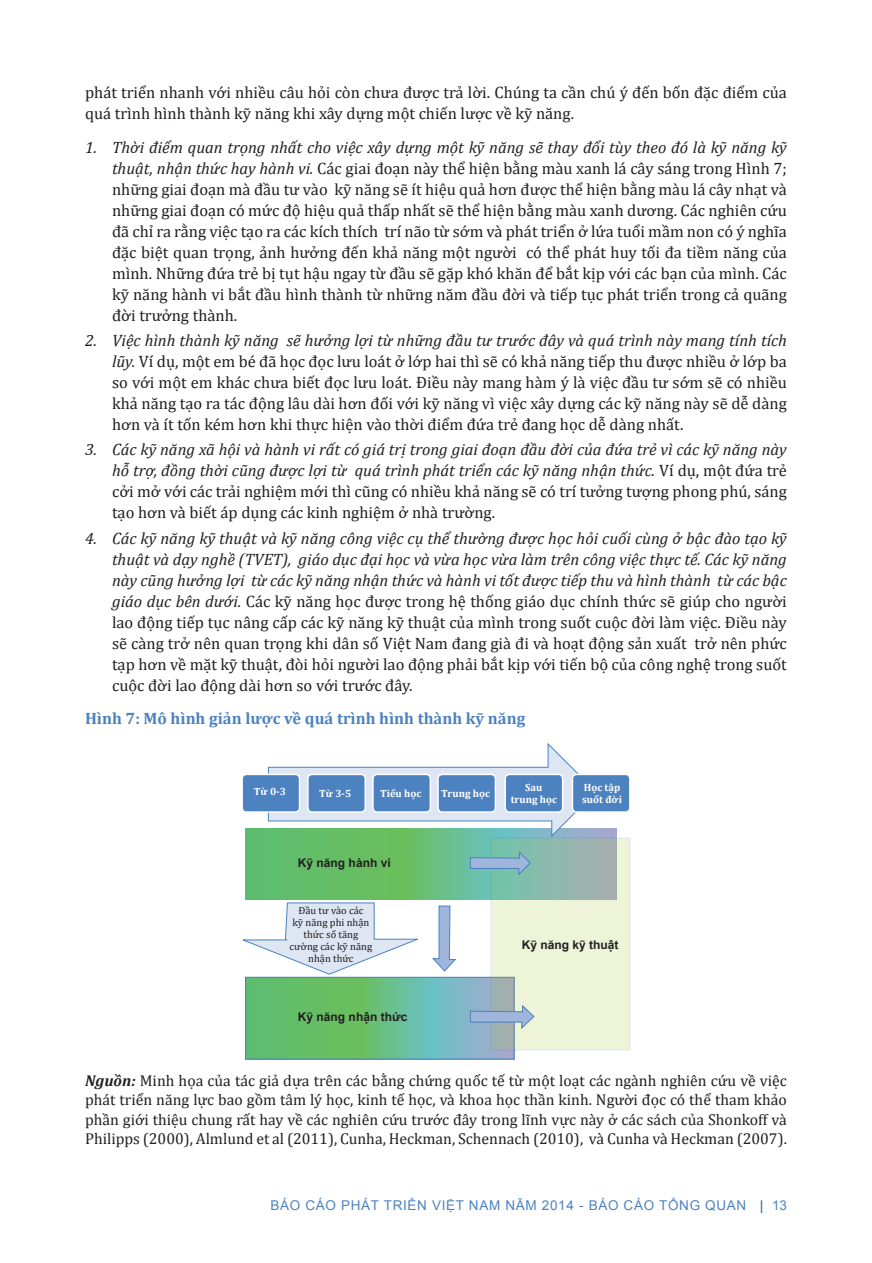
<style>
.page{position:relative;width:872px;height:1263px;background:#fff}
.page>*{position:absolute;margin:0;border:0;box-sizing:border-box;transform-origin:0 0}
.t1{font:16.5px/21px "Cambria";color:#231f20;text-align:justify}
.t2{font:italic 16.5px/21px "Cambria";color:#231f20;text-align:justify}
.t3{font:700 16.5px "Cambria";color:#4c82c0}
.t4{font:15.75px/19.5px "Cambria";color:#231f20;text-align:justify}
.t5{font:13.5px "Arial";letter-spacing:.05em;color:#4c82c0}
.t6{font:700 12px "Arial";color:#231f20}
.t7{font:10.5px/12px "Cambria";color:#231f20;text-align:center}
.t8{font:700 10.5px/12px "Cambria";color:#fff;text-align:center}
.s1{font-style:italic}
.s2{font-style:normal}
.s3{font-weight:700;font-style:italic}
</style>
<div class="page">
<svg style="left:760px;top:1200px;width:2px;height:13px"></svg>
<svg style="left:243px;top:902px;width:175px;height:73px"></svg>
<svg style="left:432px;top:905px;width:25px;height:67px"></svg>
<svg style="left:246px;top:829px;width:370px;height:70px;background:#66be72"></svg>
<svg style="left:247px;top:979px;width:265px;height:78px;background:#6bbd89"></svg>
<div style="left:245px;top:977px;width:269px;height:82px;border:1px solid #4c82c0"></div>
<svg style="left:491px;top:838px;width:139px;height:212px;background:#d2e1cb"></svg>
<svg style="left:469px;top:850px;width:62px;height:26px;background:#7fb6be"></svg>
<svg style="left:469px;top:1004px;width:66px;height:26px;background:#a1b8cb"></svg>
<svg style="left:268px;top:743px;width:329px;height:95px"></svg>
<div style="left:242px;top:774px;width:57px;height:38px;background:#4c82c0;border-radius:4px"></div>
<div style="left:241px;top:774px;width:59px;height:39px;border:2px solid #fff;border-radius:4px"></div>
<div style="left:308px;top:774px;width:57px;height:38px;background:#4c82c0;border-radius:4px"></div>
<div style="left:307px;top:774px;width:59px;height:39px;border:2px solid #fff;border-radius:4px"></div>
<div style="left:373px;top:774px;width:57px;height:38px;background:#4c82c0;border-radius:4px"></div>
<div style="left:372px;top:774px;width:59px;height:39px;border:2px solid #fff;border-radius:4px"></div>
<div style="left:438px;top:774px;width:57px;height:38px;background:#4c82c0;border-radius:4px"></div>
<div style="left:437px;top:774px;width:59px;height:39px;border:2px solid #fff;border-radius:4px"></div>
<div style="left:505px;top:774px;width:57px;height:38px;background:#4c82c0;border-radius:4px"></div>
<div style="left:504px;top:774px;width:59px;height:39px;border:2px solid #fff;border-radius:4px"></div>
<div style="left:572px;top:774px;width:58px;height:38px;background:#4c82c0;border-radius:4px"></div>
<div style="left:571px;top:774px;width:59px;height:39px;border:2px solid #fff;border-radius:4px"></div>
<p class="t1" style="left:85px;top:82px;width:703px">phát triển nhanh với nhiều câu hỏi còn chưa được trả lời. Chúng ta cần chú ý đến bốn đặc điểm của quá trình hình thành kỹ năng khi xây dựng một chiến lược về kỹ năng.</p>
<p class="t1" style="left:112px;top:136px;width:676px;text-indent:-27px"><span class="s1">1. Thời điểm quan trọng nhất cho việc xây dựng một kỹ năng sẽ thay đổi tùy theo đó là kỹ năng kỹ thuật, nhận thức hay hành vi.</span> Các giai đoạn này thể hiện bằng màu xanh lá cây sáng trong Hình 7; những giai đoạn mà đầu tư vào kỹ năng sẽ ít hiệu quả hơn được thể hiện bằng màu lá cây nhạt và những giai đoạn có mức độ hiệu quả thấp nhất sẽ thể hiện bằng màu xanh dương. Các nghiên cứu đã chỉ ra rằng việc tạo ra các kích thích trí não từ sớm và phát triển ở lứa tuổi mầm non có ý nghĩa đặc biệt quan trọng, ảnh hưởng đến khả năng một người có thể phát huy tối đa tiềm năng của mình. Những đứa trẻ bị tụt hậu ngay từ đầu sẽ gặp khó khăn để bắt kịp với các bạn của mình. Các kỹ năng hành vi bắt đầu hình thành từ những năm đầu đời và tiếp tục phát triển trong cả quãng đời trưởng thành.</p>
<p class="t1" style="left:112px;top:330px;width:676px;text-indent:-27px"><span class="s1">2. Việc hình thành kỹ năng sẽ hưởng lợi từ những đầu tư trước đây và quá trình này mang tính tích lũy.</span> Ví dụ, một em bé đã học đọc lưu loát ở lớp hai thì sẽ có khả năng tiếp thu được nhiều ở lớp ba so với một em khác chưa biết đọc lưu loát. Điều này mang hàm ý là việc đầu tư sớm sẽ có nhiều khả năng tạo ra tác động lâu dài hơn đối với kỹ năng vì việc xây dựng các kỹ năng này sẽ dễ dàng hơn và ít tốn kém hơn khi thực hiện vào thời điểm đứa trẻ đang học dễ dàng nhất.</p>
<p class="t2" style="left:112px;top:438px;width:676px;text-indent:-27px">3. Các kỹ năng xã hội và hành vi rất có giá trị trong giai đoạn đầu đời của đứa trẻ vì các kỹ năng này hỗ trợ, đồng thời cũng được lợi từ quá trình phát triển các kỹ năng nhận thức. <span class="s2">Ví dụ, một đứa trẻ cởi mở với các trải nghiệm mới thì cũng có nhiều khả năng sẽ có trí tưởng tượng phong phú, sáng tạo hơn và biết áp dụng các kinh nghiệm ở nhà trường.</span></p>
<p class="t1" style="left:112px;top:527px;width:676px;text-indent:-27px"><span class="s1">4. Các kỹ năng kỹ thuật và kỹ năng công việc cụ thể thường được học hỏi cuối cùng ở bậc đào tạo kỹ thuật và dạy nghề (TVET), giáo dục đại học và vừa học vừa làm trên công việc thực tế. Các kỹ năng này cũng hưởng lợi từ các kỹ năng nhận thức và hành vi tốt được tiếp thu và hình thành từ các bậc giáo dục bên dưới.</span> Các kỹ năng học được trong hệ thống giáo dục chính thức sẽ giúp cho người lao động tiếp tục nâng cấp các kỹ năng kỹ thuật của mình trong suốt cuộc đời làm việc. Điều này sẽ càng trở nên quan trọng khi dân số Việt Nam đang già đi và hoạt động sản xuất trở nên phức tạp hơn về mặt kỹ thuật, đòi hỏi người lao động phải bắt kịp với tiến bộ của công nghệ trong suốt cuộc đời lao động dài hơn so với trước đây.</p>
<p class="t3" style="left:85px;top:707px;width:442px">Hình 7: Mô hình giản lược về quá trình hình thành kỹ năng</p>
<p class="t8" style="left:254px;top:785px;width:34px">Từ 0-3</p>
<p class="t8" style="left:319px;top:787px;width:34px">Từ 3-5</p>
<p class="t8" style="left:380px;top:787px;width:43px">Tiểu học</p>
<p class="t8" style="left:441px;top:787px;width:50px">Trung học</p>
<p class="t8" style="left:511px;top:781px;width:48px">Sau trung học</p>
<p class="t8" style="left:582px;top:781px;width:41px;text-align:left">Học tập suốt đời</p>
<p class="t6" style="left:298px;top:855px;width:94px">Kỹ năng hành vi</p>
<p class="t7" style="left:290px;top:904px;width:84px">Đầu tư vào các<br>kỹ năng phi nhận thức số tăng cường các kỹ năng nhận thức</p>
<p class="t6" style="left:298px;top:1009px;width:111px">Kỹ năng nhận thức</p>
<p class="t6" style="left:522px;top:936px;width:98px">Kỹ năng kỹ thuật</p>
<p class="t4" style="left:85px;top:1070px;width:703px"><span class="s3">Nguồn:</span> Minh họa của tác giả dựa trên các bằng chứng quốc tế từ một loạt các ngành nghiên cứu về việc phát triển năng lực bao gồm tâm lý học, kinh tế học, và khoa học thần kinh. Người đọc có thể tham khảo phần giới thiệu chung rất hay về các nghiên cứu trước đây trong lĩnh vực này ở các sách của Shonkoff và Philipps (2000), Almlund et al (2011), Cunha, Heckman, Schennach (2010), và Cunha và Heckman (2007).</p>
<p class="t5" style="left:270px;top:1196px;width:477px">BÁO CÁO PHÁT TRIỂN VIỆT NAM NĂM 2014 - BÁO CÁO TỔNG QUAN</p>
<p class="t5" style="left:772px;top:1196px;width:17px">13</p>
</div>
